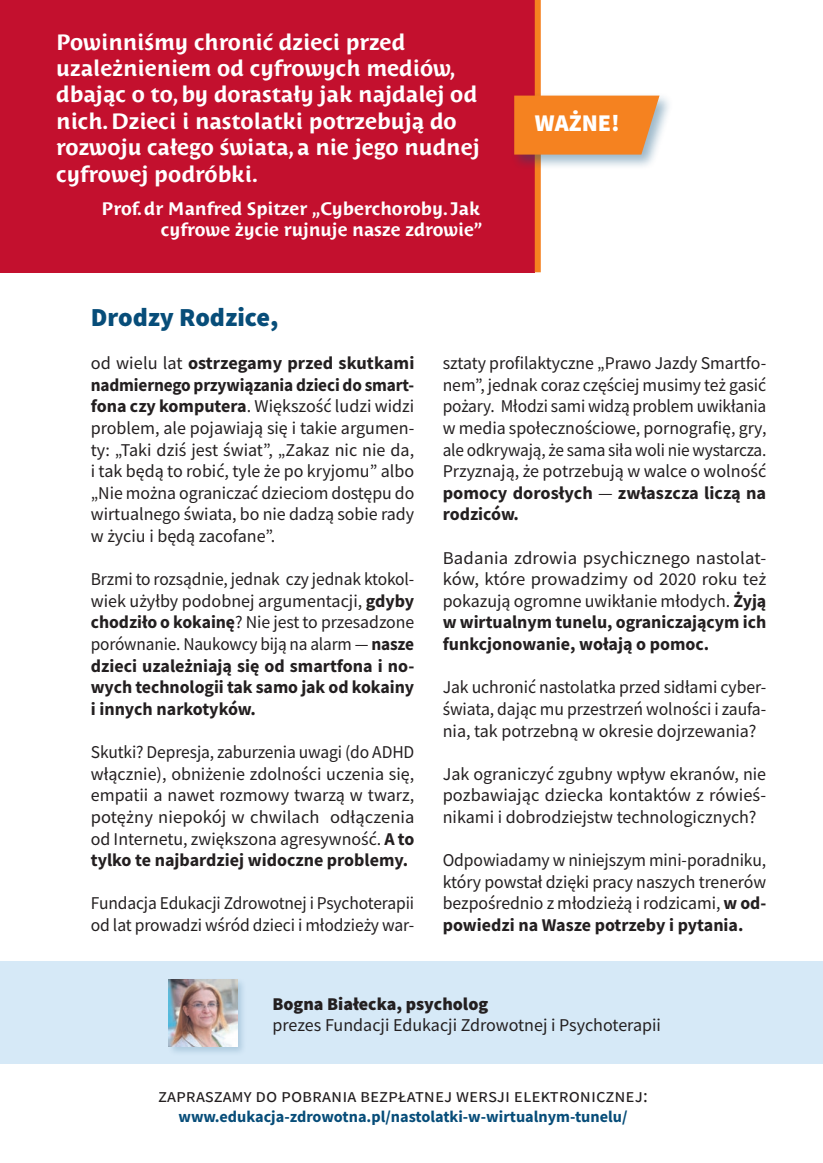
<style>
.page{position:relative;width:823px;height:1163px;background:#fff}
.page>*{position:absolute;margin:0;border:0;box-sizing:border-box;transform-origin:0 0}
.t1{font:900 26px "Source Sans Pro";color:#074d79}
.t2{font:900 24px "Source Sans Pro";color:#fff}
.t3{font:700 22px/26.4px "Costa Ptf";color:#fff}
.t4{font:19px "Source Sans Pro";color:#231f20}
.t5{font:18px/21.6px "Source Sans Pro";letter-spacing:-.005em;color:#231f20;text-align:justify}
.t6{font:18px/21.6px "Source Sans Pro";letter-spacing:-.005em;color:#231f20;text-align:justify;scale:1.04 1}
.t7{font:700 18px/21.6px "Costa Ptf";color:#fff;text-align:right}
.t8{font:900 18px "Source Sans Pro";color:#231f20}
.t9{font:700 16.2px "Source Sans Pro";color:#074d79}
.s1{font-weight:700}
</style>
<div class="page">
<hr style="left:822px;top:1069px;width:1px;height:93px;background:#d6e9f7">
<div style="left:0;top:0;width:534px;height:272px;background:#c3102e"></div>
<div style="left:534px;top:0;width:6px;height:272px;background:#f58220"></div>
<div style="left:510px;top:92px;width:163px;height:78px;background:#074d79;opacity:.4"></div>
<div style="left:514px;top:96px;width:145px;height:58px;background:#f58220"></div>
<div style="left:0;top:961px;width:822px;height:102px;background:#d6e9f7"></div>
<div style="left:166px;top:977px;width:80px;height:79px;background:#074d79;opacity:.2"></div>
<img style="left:169px;top:979px;width:68px;height:67px">
<p class="t3" style="left:56px;top:29px;width:425px">Powinniśmy chronić dzieci przed uzależnieniem od cyfrowych mediów, dbając o to, by dorastały jak najdalej od nich. Dzieci i nastolatki potrzebują do rozwoju całego świata, a nie jego nudnej cyfrowej podróbki.</p>
<p class="t7" style="left:101px;top:198px;width:382px">Prof. dr Manfred Spitzer „Cyberchoroby. Jak cyfrowe życie rujnuje nasze zdrowie”</p>
<h2 class="t2" style="left:534px;top:107px;width:86px">WAŻNE!</h2>
<h1 class="t1" style="left:91px;top:299px;width:189px">Drodzy Rodzice,</h1>
<p class="t5" style="left:91px;top:352px;width:325px">od wielu lat <span class="s1">ostrzegamy przed skutkami nadmiernego przywiązania dzieci do smart&shy;fona czy komputera</span>. Większość ludzi widzi problem, ale pojawiają się i takie argumen&shy;ty: „Taki dziś jest świat”, „Zakaz nic nie da, i tak będą to robić, tyle że po kryjomu” albo „Nie można ograniczać dzieciom dostępu do wirtualnego świata, bo nie dadzą sobie rady w życiu i będą zacofane”.</p>
<p class="t5" style="left:91px;top:568px;width:325px">Brzmi to rozsądnie, jednak czy jednak ktokol&shy;wiek użyłby podobnej argumentacji, <span class="s1">gdyby chodziło o kokainę</span>? Nie jest to przesadzone porównanie. Naukowcy biją na alarm — <span class="s1">nasze dzieci uzależniają się od smartfona i no&shy;wych technologii tak samo jak od kokainy i innych narkotyków.</span></p>
<p class="t5" style="left:91px;top:741px;width:325px">Skutki? Depresja, zaburzenia uwagi (do ADHD włącznie), obniżenie zdolności uczenia się, empatii a nawet rozmowy twarzą w twarz, potężny niepokój w chwilach odłączenia od Internetu, zwiększona agresywność. <span class="s1">A to tylko te najbardziej widoczne problemy.</span></p>
<p class="t5" style="left:91px;top:892px;width:325px">Fundacja Edukacji Zdrowotnej i Psychoterapii od lat prowadzi wśród dzieci i młodzieży war-</p>
<p class="t5" style="left:442px;top:352px;width:325px">sztaty profilaktyczne „Prawo Jazdy Smartfo&shy;nem”, jednak coraz częściej musimy też gasić pożary. Młodzi sami widzą problem uwikłania w media społecznościowe, pornografię, gry, ale odkrywają, że sama siła woli nie wystarcza.<br>Przyznają, że potrzebują w walce o wolność <span class="s1">pomocy dorosłych</span> — <span class="s1">zwłaszcza liczą na rodziców.</span></p>
<p class="t6" style="left:442px;top:546px;width:312px">Badania zdrowia psychicznego nastolat&shy;ków, które prowadzimy od 2020 roku też pokazują ogromne uwikłanie młodych. <span class="s1">Żyją w wirtualnym tunelu, ograniczającym ich funkcjonowanie, wołają o pomoc.</span></p>
<p class="t5" style="left:442px;top:676px;width:325px">Jak uchronić nastolatka przed sidłami cyber&shy;świata, dając mu przestrzeń wolności i zaufa&shy;nia, tak potrzebną w okresie dojrzewania?</p>
<p class="t5" style="left:442px;top:762px;width:325px">Jak ograniczyć zgubny wpływ ekranów, nie pozbawiając dziecka kontaktów z rówieś&shy;nikami i dobrodziejstw technologicznych?</p>
<p class="t5" style="left:442px;top:849px;width:325px">Odpowiadamy w niniejszym mini-poradniku, który powstał dzięki pracy naszych trenerów bezpośrednio z młodzieżą i rodzicami, <span class="s1">w od&shy;powiedzi na Wasze potrzeby i pytania.</span></p>
<p class="t8" style="left:272px;top:991px;width:217px">Bogna Białecka, psycholog</p>
<p class="t5" style="left:272px;top:1014px;width:390px">prezes Fundacji Edukacji Zdrowotnej i Psychoterapii</p>
<p class="t4" style="left:158px;top:1083px;width:490px">zapraszamy do pobrania bezpłatnej wersji elektronicznej:</p>
<p class="t9" style="left:178px;top:1104px;width:450px">www.edukacja-zdrowotna.pl/nastolatki-w-wirtualnym-tunelu/</p>
</div>
